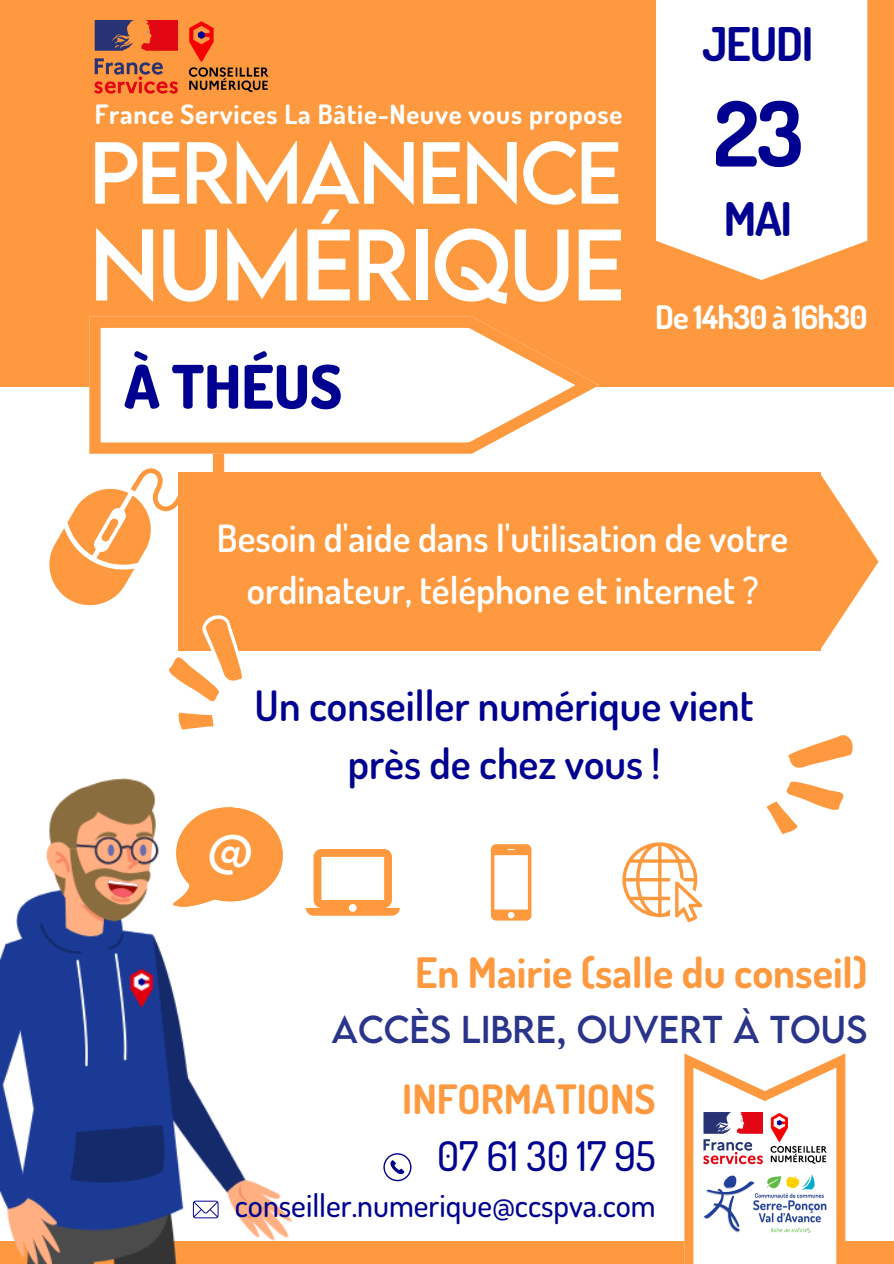
<style>
.page{position:relative;width:894px;height:1264px;background:#fff}
.page>*{position:absolute;margin:0;border:0;box-sizing:border-box;transform-origin:0 0}
.t1{font:90px "LEMONMILK";letter-spacing:-.03em;color:#fff}
.t2{font:700 90px "Dosis";color:#000091}
.t3{font:78px "LEMONMILK";letter-spacing:-.03em;color:#fff}
.t4{font:800 60px "Dosis";color:#000091}
.t5{font:700 46.5px "Dosis";letter-spacing:-.03em;color:#000091}
.t6{font:600 42px/58.5px "Dosis";color:#000091;text-align:center}
.t7{font:700 42px "Dosis";color:#fe993f}
.t8{font:500 40.8px "Dosis";color:#000091}
.t9{font:700 40.5px "Dosis";color:#fe993f}
.t10{font:600 37.5px/51.8px "Dosis";color:#fff;text-align:center}
.t11{font:34.5px "LEMONMILK";letter-spacing:.1em;color:#29348a}
.t12{font:700 32.4px "Dosis";letter-spacing:-.03em;color:#fff}
.t13{font:500 31.5px "Dosis";color:#000091}
.t14{font:700 26.7px "Dosis";letter-spacing:.03em;color:#fff}
</style>
<div class="page">
<div style="left:0;top:0;width:893px;height:386px;background:#fe993f"></div>
<svg style="left:656px;top:0;width:211px;height:280px;background:#fef7f1"></svg>
<div style="left:0;top:1241px;width:893px;height:22px;background:#fe993f"></div>
<div style="left:213px;top:440px;width:11px;height:64px;background:#fe993f"></div>
<svg style="left:820px;top:472px;width:58px;height:179px"></svg>
<div style="left:178px;top:472px;width:642px;height:179px;background:#fe993f"></div>
<svg style="left:89px;top:316px;width:510px;height:138px"></svg>
<svg style="left:305px;top:849px;width:94px;height:66px"></svg>
<svg style="left:490px;top:844px;width:41px;height:76px"></svg>
<svg style="left:622px;top:842px;width:80px;height:80px"></svg>
<img style="left:0;top:778px;width:291px;height:485px">
<svg style="left:766px;top:735px;width:87px;height:100px"></svg>
<svg style="left:383px;top:1153px;width:28px;height:28px"></svg>
<svg style="left:193px;top:1200px;width:25px;height:18px"></svg>
<svg style="left:49px;top:468px;width:193px;height:262px"></svg>
<svg style="left:684px;top:1053px;width:161px;height:210px"></svg>
<img style="left:703px;top:1174px;width:123px;height:58px">
<img style="left:188px;top:21px;width:81px;height:72px">
<img style="left:94px;top:21px;width:83px;height:73px">
<img style="left:765px;top:1110px;width:66px;height:56px">
<img style="left:703px;top:1112px;width:59px;height:53px">
<svg style="left:170px;top:803px;width:117px;height:111px"></svg>
<p class="t14" style="left:95px;top:96px;width:528px">France Services La Bâtie-Neuve vous propose</p>
<p class="t3" style="left:89px;top:119px;width:534px">PERMANENCE</p>
<p class="t1" style="left:89px;top:203px;width:537px">NUMÉRIQUE</p>
<p class="t4" style="left:124px;top:347px;width:219px">À THÉUS</p>
<p class="t5" style="left:702px;top:13px;width:112px">JEUDI</p>
<p class="t2" style="left:713px;top:74px;width:91px">23</p>
<p class="t5" style="left:723px;top:188px;width:70px">MAI</p>
<p class="t12" style="left:655px;top:296px;width:214px">De 14h30 à 16h30</p>
<p class="t10" style="left:217px;top:511px;width:572px">Besoin d'aide dans l'utilisation de votre ordinateur, téléphone et internet ?</p>
<p class="t6" style="left:254px;top:674px;width:500px">Un conseiller numérique vient près de chez vous !</p>
<p class="t7" style="left:415px;top:944px;width:453px">En Mairie (salle du conseil)</p>
<p class="t11" style="left:331px;top:1005px;width:535px">ACCÈS LIBRE, OUVERT À TOUS</p>
<h6 class="t9" style="left:402px;top:1072px;width:255px">INFORMATIONS</h6>
<p class="t8" style="left:437px;top:1128px;width:220px">07 61 30 17 95</p>
<h4 class="t13" style="left:235px;top:1184px;width:422px">conseiller.numerique@ccspva.com</h4>
</div>
